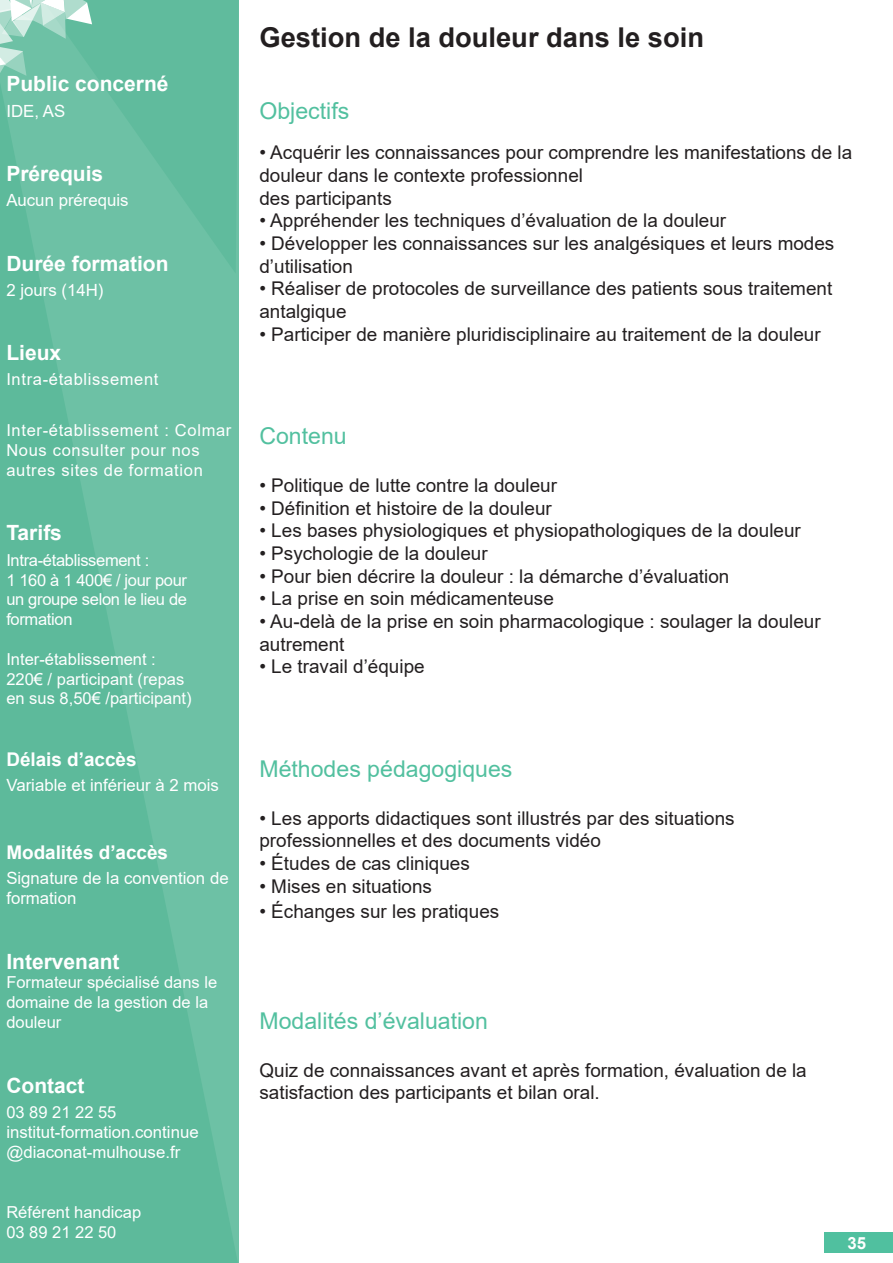
<style>
.page{position:relative;width:893px;height:1263px;background:#fff}
.page>*{position:absolute;margin:0;border:0;box-sizing:border-box;transform-origin:0 0}
.TITRES_DES_FORMATIONS_OK{font:700 27.3px "Arial";color:#231f20}
.sections{font:23.1px "Arial";color:#52c09f}
.titres_colonnes{font:700 21px "Arial";color:#fff}
.texte_colonne{font:700 21px "Arial";color:#fff}
.sections-2{font:18.9px/22.6px "Arial";color:#231f20}
.texte_colonne-2{font:700 18.9px "Arial";color:#fff}
.texte_colonne-3{font:16.8px/20.1px "Arial";color:#fff}
.t1{font:700 16.8px "Arial";color:#fff}
.texte_colonne-4{font:16.5px/19.8px "Arial";color:#fff}
.texte_colonne-5{font:16.5px/19.8px "Arial";letter-spacing:.04em;color:#fff}
.texte_colonne-6{font:16.5px "Arial";letter-spacing:-.02em;color:#fff}
</style>
<div class="page">
<svg style="left:0;top:0;width:238px;height:1263px;background:#64bd9f"></svg>
<div style="left:824px;top:1233px;width:68px;height:20px;background:#50c09f"></div>
<svg style="left:0;top:0;width:92px;height:84px;background:#90d0bb"></svg>
<p class="titres_colonnes" style="left:6px;top:69px;width:164px">Public concerné</p>
<p class="texte_colonne-3" style="left:6px;top:101px;width:60px">IDE, AS</p>
<p class="titres_colonnes" style="left:6px;top:159px;width:98px">Prérequis</p>
<p class="texte_colonne-3" style="left:6px;top:190px;width:124px">Aucun prérequis</p>
<p class="titres_colonnes" style="left:6px;top:248px;width:164px">Durée formation</p>
<p class="texte_colonne-3" style="left:6px;top:280px;width:99px">2 jours (14H)</p>
<p class="titres_colonnes" style="left:6px;top:338px;width:56px">Lieux</p>
<p class="texte_colonne-5" style="left:6px;top:370px;width:154px">Intra-établissement</p>
<p class="texte_colonne-5" style="left:6px;top:421px;width:227px">Inter-établissement : Colmar</p>
<p class="texte_colonne-5" style="left:6px;top:440px;width:198px">Nous consulter pour nos autres sites de formation</p>
<p class="texte_colonne" style="left:6px;top:518px;width:57px">Tarifs</p>
<p class="texte_colonne-6" style="left:6px;top:549px;width:144px">Intra-établissement :</p>
<p class="texte_colonne-4" style="left:6px;top:570px;width:182px;text-align:justify">1 160 à 1 400€ / jour pour un groupe selon le lieu de formation</p>
<p class="texte_colonne-4" style="left:6px;top:649px;width:151px">Inter-établissement :</p>
<p class="texte_colonne-4" style="left:6px;top:669px;width:187px">220€ / participant (repas en sus 8,50€ /participant)</p>
<p class="texte_colonne-2" style="left:6px;top:746px;width:132px">Délais d’accès</p>
<p class="texte_colonne-3" style="left:6px;top:775px;width:214px">Variable et inférieur à 2 mois</p>
<p class="texte_colonne-2" style="left:6px;top:839px;width:163px">Modalités d’accès</p>
<p class="texte_colonne-3" style="left:6px;top:868px;width:224px">Signature de la convention de formation</p>
<p class="titres_colonnes" style="left:6px;top:946px;width:115px">Intervenant</p>
<p class="texte_colonne-4" style="left:6px;top:972px;width:212px">Formateur spécialisé dans le domaine de la gestion de la douleur</p>
<p class="titres_colonnes" style="left:6px;top:1070px;width:80px">Contact</p>
<p class="texte_colonne-4" style="left:6px;top:1102px;width:112px">03 89 21 22 55</p>
<p class="texte_colonne-3" style="left:6px;top:1122px;width:194px">institut-formation.continue @diaconat-mulhouse.fr</p>
<p class="texte_colonne-4" style="left:6px;top:1202px;width:136px">Référent handicap</p>
<p class="texte_colonne-4" style="left:6px;top:1222px;width:112px">03 89 21 22 50</p>
<p class="TITRES_DES_FORMATIONS_OK" style="left:259px;top:18px;width:446px">Gestion de la douleur dans le soin</p>
<p class="sections" style="left:259px;top:95px;width:91px">Objectifs</p>
<p class="sections-2" style="left:259px;top:141px;width:594px">• Acquérir les connaissances pour comprendre les manifestations de la douleur dans le contexte professionnel</p>
<p class="sections-2" style="left:259px;top:187px;width:134px">des participants</p>
<p class="sections-2" style="left:259px;top:209px;width:468px">• Appréhender les techniques d’évaluation de la douleur</p>
<p class="sections-2" style="left:259px;top:232px;width:576px">• Développer les connaissances sur les analgésiques et leurs modes d’utilisation</p>
<p class="sections-2" style="left:259px;top:277px;width:574px">• Réaliser de protocoles de surveillance des patients sous traitement antalgique</p>
<p class="sections-2" style="left:259px;top:323px;width:563px">• Participer de manière pluridisciplinaire au traitement de la douleur</p>
<p class="sections" style="left:259px;top:420px;width:89px">Contenu</p>
<p class="sections-2" style="left:259px;top:474px;width:299px">• Politique de lutte contre la douleur</p>
<p class="sections-2" style="left:259px;top:497px;width:294px">• Définition et histoire de la douleur</p>
<p class="sections-2" style="left:259px;top:519px;width:543px">• Les bases physiologiques et physiopathologiques de la douleur</p>
<p class="sections-2" style="left:259px;top:542px;width:230px">• Psychologie de la douleur</p>
<p class="sections-2" style="left:259px;top:565px;width:471px">• Pour bien décrire la douleur : la démarche d’évaluation</p>
<p class="sections-2" style="left:259px;top:587px;width:296px">• La prise en soin médicamenteuse</p>
<p class="sections-2" style="left:259px;top:610px;width:563px">• Au-delà de la prise en soin pharmacologique : soulager la douleur autrement</p>
<p class="sections-2" style="left:259px;top:655px;width:167px">• Le travail d’équipe</p>
<p class="sections" style="left:259px;top:753px;width:254px">Méthodes pédagogiques</p>
<p class="sections-2" style="left:259px;top:807px;width:477px">• Les apports didactiques sont illustrés par des situations professionnelles et des documents vidéo</p>
<p class="sections-2" style="left:259px;top:852px;width:212px">• Études de cas cliniques</p>
<p class="sections-2" style="left:259px;top:875px;width:174px">• Mises en situations</p>
<p class="sections-2" style="left:259px;top:900px;width:241px">• Échanges sur les pratiques</p>
<p class="sections" style="left:259px;top:1005px;width:230px">Modalités d’évaluation</p>
<p class="sections-2" style="left:259px;top:1059px;width:549px">Quiz de connaissances avant et après formation, évaluation de la satisfaction des participants et bilan oral.</p>
<p class="t1" style="left:847px;top:1231px;width:20px">35</p>
</div>
